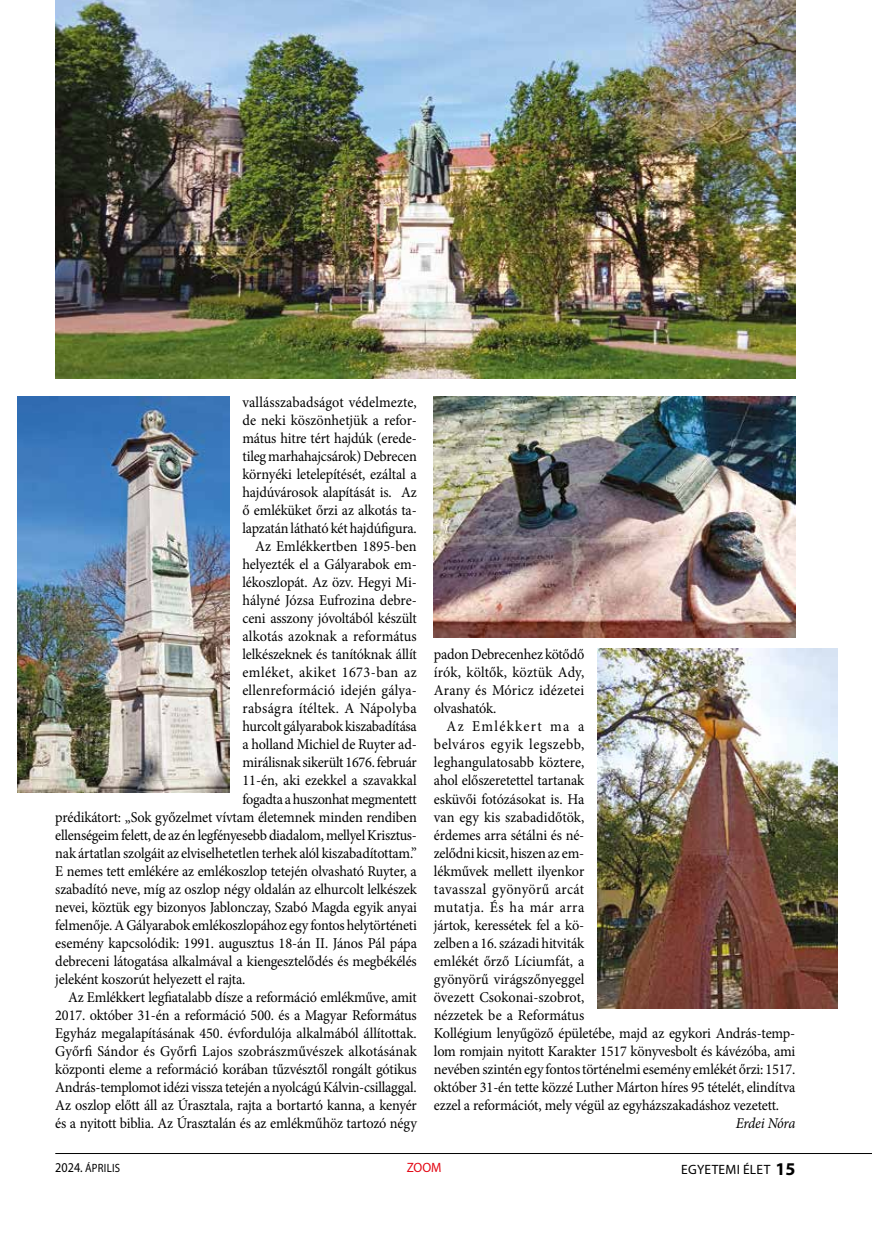
<style>
.page{position:relative;width:872px;height:1234px;background:#fff}
.page>*{position:absolute;margin:0;border:0;box-sizing:border-box;transform-origin:0 0}
.t1{font:15px/18px "Minion Pro";letter-spacing:-.01em;color:#000;text-align:justify;scale:.95 1}
.t2{font:15px "Minion Pro";letter-spacing:.015em;color:#000;scale:.95 1}
.t3{font:15px "Minion Pro";letter-spacing:.01em;color:#000;scale:.95 1}
.t4{font:15px "Minion Pro";letter-spacing:.03em;color:#000;scale:.95 1}
.t5{font:italic 15px "Minion Pro";letter-spacing:-.025em;color:#000;scale:.95 1}
.t6{font:13.5px "Myriad Pro";letter-spacing:.02em;color:#000}
.t7{font:13.5px "Myriad Pro";color:#e30613;scale:.95 1}
.t8{font:12px "Myriad Pro";letter-spacing:.02em;color:#000;scale:.9 1}
.s1{font-size:13.5px}
.s2{font-weight:700;font-size:18px}
</style>
<div class="page">
<hr style="left:55px;top:1152px;width:817px;height:1px;background:#000">
<img style="left:55px;top:0;width:740px;height:378px">
<img style="left:597px;top:648px;width:240px;height:360px">
<img style="left:17px;top:396px;width:213px;height:396px">
<img style="left:434px;top:396px;width:361px;height:241px">
<p class="t1" style="left:242px;top:393px;width:185px">vallásszabadságot védelmezte,</p>
<p class="t1" style="left:242px;top:411px;width:185px">de neki köszönhetjük a refor-</p>
<p class="t1" style="left:242px;top:429px;width:185px">mátus hitre tért hajdúk (erede-</p>
<p class="t1" style="left:242px;top:447px;width:185px">tileg marhahajcsárok) Debrecen</p>
<p class="t1" style="left:242px;top:465px;width:185px">környéki letelepítését, ezáltal a</p>
<p class="t1" style="left:242px;top:483px;width:185px">hajdúvárosok alapítását is. Az</p>
<p class="t1" style="left:242px;top:501px;width:185px">ő emléküket őrzi az alkotás ta-</p>
<p class="t1" style="left:242px;top:519px;width:185px">lapzatán látható két hajdúfigura.</p>
<p class="t1" style="left:255px;top:537px;width:172px">Az Emlékkertben 1895-ben</p>
<p class="t1" style="left:242px;top:555px;width:185px">helyezték el a Gályarabok em-</p>
<p class="t1" style="left:242px;top:573px;width:185px">lékoszlopát. Az özv. Hegyi Mi-</p>
<p class="t1" style="left:242px;top:591px;width:185px">hályné Józsa Eufrozina debre-</p>
<p class="t1" style="left:242px;top:609px;width:185px">ceni asszony jóvoltából készült</p>
<p class="t3" style="left:242px;top:626px;width:185px">alkotás azoknak a református</p>
<p class="t1" style="left:242px;top:645px;width:185px">lelkészeknek és tanítóknak állít</p>
<p class="t4" style="left:242px;top:662px;width:185px">emléket, akiket 1673-ban az</p>
<p class="t2" style="left:242px;top:680px;width:185px">ellenreformáció idején gálya-</p>
<p class="t2" style="left:242px;top:698px;width:185px">rabságra ítéltek. A Nápolyba</p>
<p class="t1" style="left:242px;top:717px;width:185px">hurcolt gályarabok kiszabadítása</p>
<p class="t1" style="left:242px;top:735px;width:185px">a holland Michiel de Ruyter ad-</p>
<p class="t1" style="left:242px;top:753px;width:185px">mirálisnak sikerült 1676. február</p>
<p class="t1" style="left:242px;top:771px;width:185px">11-én, aki ezekkel a szavakkal</p>
<p class="t1" style="left:242px;top:789px;width:185px">fogadta a huszonhat megmentett</p>
<p class="t1" style="left:55px;top:807px;width:382px">prédikátort: „Sok győzelmet vívtam életemnek minden rendiben</p>
<p class="t1" style="left:55px;top:825px;width:382px">ellenségeim felett, de az én legfényesebb diadalom, mellyel Krisztus-</p>
<p class="t1" style="left:55px;top:843px;width:382px">nak ártatlan szolgáit az elviselhetetlen terhek alól kiszabadítottam.”</p>
<p class="t1" style="left:55px;top:861px;width:382px">E nemes tett emlékére az emlékoszlop tetején olvasható Ruyter, a</p>
<p class="t1" style="left:55px;top:879px;width:382px">szabadító neve, míg az oszlop négy oldalán az elhurcolt lelkészek</p>
<p class="t1" style="left:55px;top:897px;width:382px">nevei, köztük egy bizonyos Jablonczay, Szabó Magda egyik anyai</p>
<p class="t1" style="left:55px;top:915px;width:382px">felmenője. A Gályarabok emlékoszlopához egy fontos helytörténeti</p>
<p class="t1" style="left:55px;top:933px;width:382px">esemény kapcsolódik: 1991. augusztus 18-án II. János Pál pápa</p>
<p class="t1" style="left:55px;top:951px;width:382px">debreceni látogatása alkalmával a kiengesztelődés és megbékélés</p>
<p class="t1" style="left:55px;top:969px;width:202px">jeleként koszorút helyezett el rajta.</p>
<p class="t1" style="left:68px;top:987px;width:368px">Az Emlékkert legfiatalabb dísze a reformáció emlékműve, amit</p>
<p class="t1" style="left:55px;top:1005px;width:382px">2017. október 31-én a reformáció 500. és a Magyar Református</p>
<p class="t1" style="left:55px;top:1023px;width:382px">Egyház megalapításának 450. évfordulója alkalmából állítottak.</p>
<p class="t1" style="left:55px;top:1041px;width:382px">Győrfi Sándor és Győrfi Lajos szobrászművészek alkotásának</p>
<p class="t1" style="left:55px;top:1059px;width:382px">központi eleme a reformáció korában tűzvésztől rongált gótikus</p>
<p class="t1" style="left:55px;top:1077px;width:382px">András-templomot idézi vissza tetején a nyolcágú Kálvin-csillaggal.</p>
<p class="t1" style="left:55px;top:1095px;width:382px">Az oszlop előtt áll az Úrasztala, rajta a bortartó kanna, a kenyér</p>
<p class="t1" style="left:55px;top:1113px;width:382px">és a nyitott biblia. Az Úrasztalán és az emlékműhöz tartozó négy</p>
<p class="t1" style="left:434px;top:645px;width:160px">padon Debrecenhez kötődő írók, költők, köztük Ady, Arany és Móricz idézetei olvashatók.</p>
<p class="t1" style="left:434px;top:717px;width:382px;text-align:left;text-indent:13px">Az Emlékkert ma a<br>belváros egyik legszebb,<br>leghangulatosabb köztere,<br>ahol előszeretettel tartanak<br>esküvői fotózásokat is. Ha<br>van egy kis szabadidőtök,<br>érdemes arra sétálni és né-<br>zelődni kicsit, hiszen az em-<br>lékművek mellett ilyenkor<br>tavasszal gyönyörű arcát<br>mutatja. És ha már arra<br>jártok, keressétek fel a kö-<br>zelben a 16. századi hitviták<br>emlékét őrző Líciumfát, a<br>gyönyörű virágszőnyeggel<br>övezett Csokonai-szobrot,<br>nézzetek be a Református<br>Kollégium lenyűgöző épületébe, majd az egykori András-temp&shy;lom romjain nyitott Karakter 1517 könyvesbolt és kávézóba, ami nevében szintén egy fontos történelmi esemény emlékét őrzi: 1517. október 31-én tette közzé Luther Márton híres 95 tételét, elindítva ezzel a reformációt, mely végül az egyházszakadáshoz vezetett.</p>
<p class="t5" style="left:736px;top:1112px;width:64px">Erdei Nóra</p>
<p class="t8" style="left:55px;top:1159px;width:74px"><span class="s1">2024.</span> ÁPRILIS</p>
<p class="t7" style="left:407px;top:1158px;width:37px">ZOOM</p>
<p class="t6" style="left:681px;top:1160px;width:116px">EGYETEMI ÉLET <span class="s2">15</span></p>
</div>
